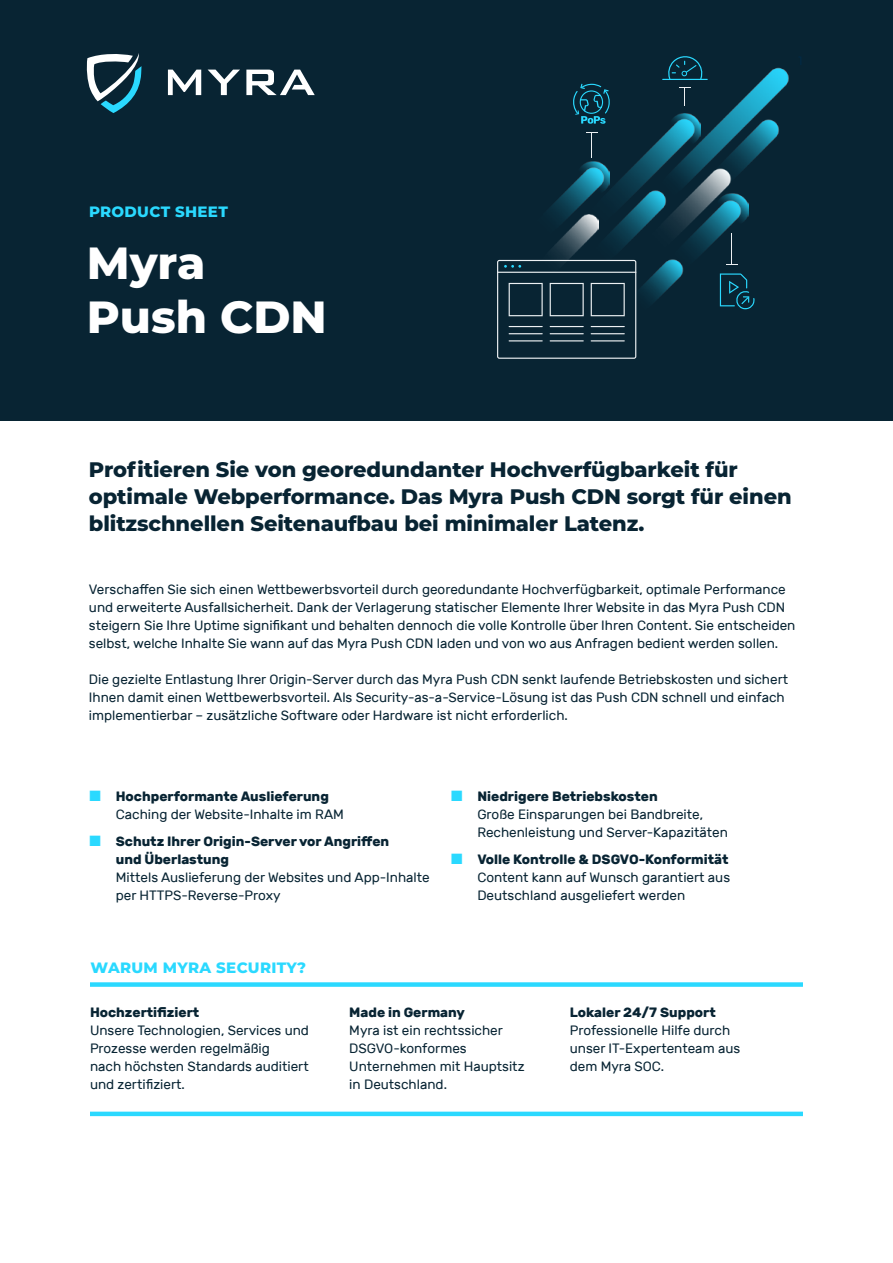
<style>
.page{position:relative;width:893px;height:1263px;background:#fff}
.page>*{position:absolute;margin:0;border:0;box-sizing:border-box;transform-origin:0 0}
.t1{font:800 45px/54px "Montserrat";color:#fff}
.t2{font:800 21px/27px "Montserrat";letter-spacing:-.005em;color:#082433}
.t3{font:800 15px "Montserrat";letter-spacing:.02em;color:#2ad9ff}
.t4{font:13.5px/18px "Rubik";color:#082433}
.t5{font:700 13.5px/18px "Rubik";color:#082433}
.s1{color:#2ad9ff}
.s2{font-weight:700}
</style>
<div class="page">
<div style="left:0;top:0;width:893px;height:420px;background:#082433"></div>
<svg style="left:86px;top:53px;width:55px;height:60px"></svg>
<svg style="left:168px;top:70px;width:33px;height:25px"></svg>
<svg style="left:208px;top:70px;width:32px;height:25px"></svg>
<svg style="left:246px;top:70px;width:69px;height:25px"></svg>
<div style="left:90px;top:982px;width:713px;height:5px;background:#2ad9ff"></div>
<hr style="left:90px;top:1112px;width:713px;height:4px;background:#2ad9ff">
<svg style="left:497px;top:260px;width:139px;height:99px"></svg>
<hr style="left:509px;top:326px;width:34px;height:1px;background:#ecf0f3">
<hr style="left:550px;top:326px;width:34px;height:1px;background:#ecf0f3">
<hr style="left:591px;top:326px;width:34px;height:1px;background:#ecf0f3">
<hr style="left:509px;top:333px;width:34px;height:1px;background:#ecf0f3">
<hr style="left:550px;top:333px;width:34px;height:1px;background:#ecf0f3">
<hr style="left:591px;top:333px;width:34px;height:1px;background:#ecf0f3">
<hr style="left:509px;top:340px;width:34px;height:1px;background:#ecf0f3">
<hr style="left:550px;top:340px;width:34px;height:1px;background:#ecf0f3">
<hr style="left:591px;top:340px;width:34px;height:1px;background:#ecf0f3">
<svg style="left:671px;top:56px;width:29px;height:8px"></svg>
<svg style="left:573px;top:84px;width:32px;height:31px"></svg>
<svg style="left:720px;top:277px;width:35px;height:32px"></svg>
<img style="left:581px;top:116px;width:24px;height:46px">
<img style="left:584px;top:162px;width:19px;height:2px">
<img style="left:562px;top:259px;width:47px;height:35px">
<img style="left:609px;top:259px;width:48px;height:73px">
<img style="left:530px;top:265px;width:69px;height:19px">
<img style="left:507px;top:164px;width:100px;height:101px">
<img style="left:643px;top:252px;width:102px;height:47px">
<img style="left:605px;top:64px;width:184px;height:188px">
<p class="t3" style="left:89px;top:201px;width:140px">PRODUCT SHEET</p>
<h1 class="t1" style="left:87px;top:234px;width:241px">Myra<br>Push CDN</h1>
<h2 class="t2" style="left:89px;top:455px;width:704px">Profitieren Sie von georedundanter Hochverfügbarkeit für optimale Webperformance. Das Myra Push CDN sorgt für einen blitzschnellen Seitenaufbau bei minimaler Latenz.</h2>
<p class="t4" style="left:89px;top:581px;width:708px">Verschaffen Sie sich einen Wettbewerbsvorteil durch georedundante Hochverfügbarkeit, optimale Performance und erweiterte Ausfallsicherheit. Dank der Verlagerung statischer Elemente Ihrer Website in das Myra Push CDN steigern Sie Ihre Uptime signifikant und behalten dennoch die volle Kontrolle über Ihren Content. Sie entscheiden selbst, welche Inhalte Sie wann auf das Myra Push CDN laden und von wo aus Anfragen bedient werden sollen.</p>
<p class="t4" style="left:89px;top:671px;width:701px">Die gezielte Entlastung Ihrer Origin-Server durch das Myra Push CDN senkt laufende Betriebskosten und sichert<br>Ihnen damit einen Wettbewerbsvorteil. Als Security-as-a-Service-Lösung ist das Push CDN schnell und einfach implementierbar – zusätzliche Software oder Hardware ist nicht erforderlich.</p>
<p class="t4" style="left:116px;top:788px;width:230px;text-indent:-26px"><span class="s1">■</span> <span class="s2">Hochperformante Auslieferung<br></span>Caching der Website-Inhalte im RAM</p>
<p class="t5" style="left:116px;top:832px;width:275px;text-indent:-26px"><span class="s1">■</span> Schutz Ihrer Origin-Server vor Angriffen und Überlastung</p>
<p class="t4" style="left:116px;top:869px;width:315px">Mittels Auslieferung der Websites und App-Inhalte per HTTPS-Reverse-Proxy</p>
<p class="t4" style="left:477px;top:788px;width:252px;text-indent:-26px"><span class="s1">■</span> <span class="s2">Niedrigere Betriebskosten<br></span>Große Einsparungen bei Bandbreite,<br>Rechenleistung und Server-Kapazitäten</p>
<p class="t4" style="left:477px;top:851px;width:254px;text-align:justify;text-indent:-26px"><span class="s1">■</span> <span class="s2">Volle Kontrolle &amp; DSGVO-Konformität </span>Content kann auf Wunsch garantiert aus Deutschland ausgeliefert werden</p>
<p class="t3" style="left:91px;top:957px;width:217px">WARUM MYRA SECURITY?</p>
<p class="t5" style="left:90px;top:1003px;width:111px">Hochzertifiziert</p>
<p class="t4" style="left:90px;top:1021px;width:220px">Unsere Technologien, Services und<br>Prozesse werden regelmäßig<br>nach höchsten Standards auditiert und zertifiziert.</p>
<p class="t5" style="left:349px;top:1003px;width:117px">Made in Germany</p>
<p class="t4" style="left:349px;top:1021px;width:177px">Myra ist ein rechtssicher<br>DSGVO-konformes<br>Unternehmen mit Hauptsitz in Deutschland.</p>
<p class="t5" style="left:570px;top:1003px;width:148px">Lokaler 24/7 Support</p>
<p class="t4" style="left:570px;top:1021px;width:172px">Professionelle Hilfe durch unser IT-Expertenteam aus dem Myra SOC.</p>
</div>
